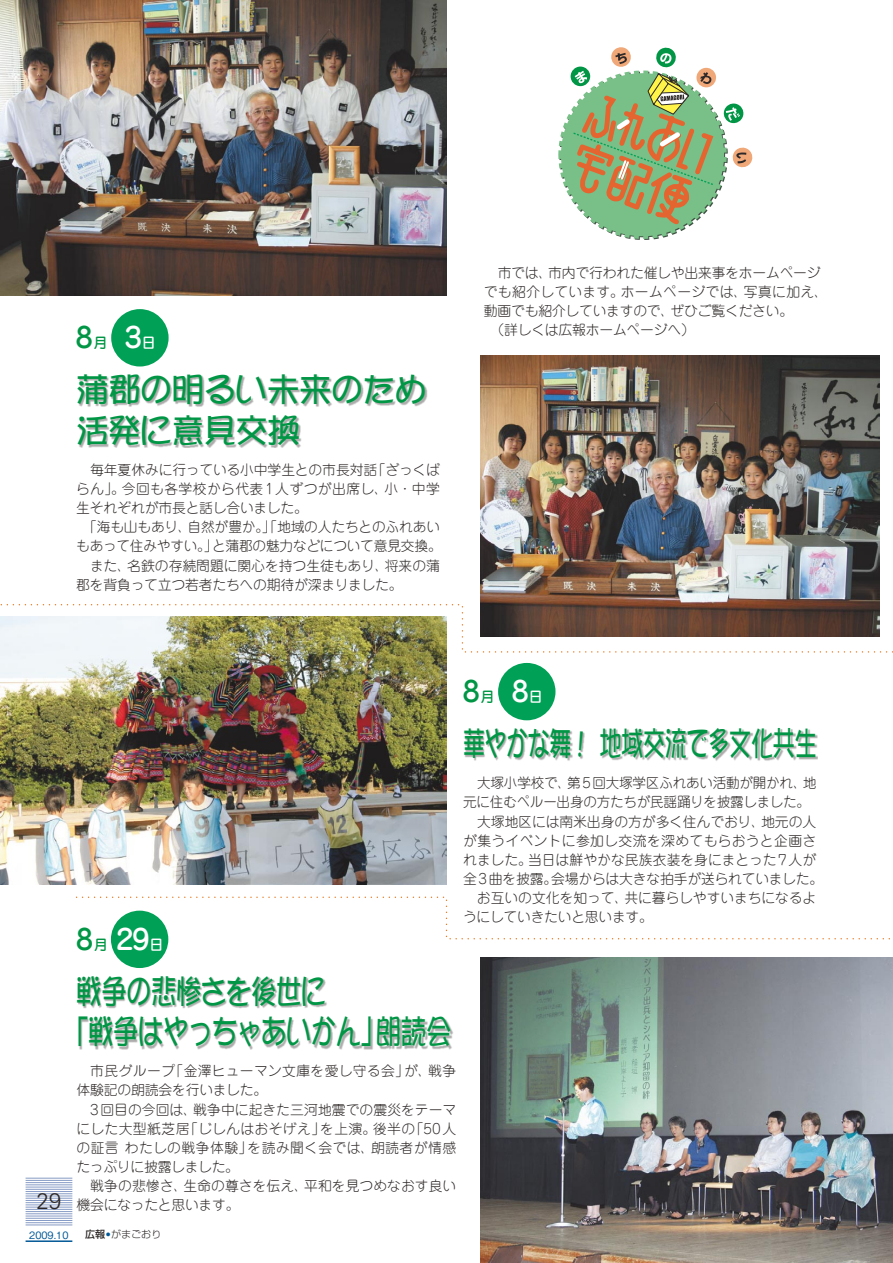
<style>
.page{position:relative;width:893px;height:1263px;background:#fff}
.page>*{position:absolute;margin:0;border:0;box-sizing:border-box;transform-origin:0 0}
.t1{font:32.55px "DFPOP1 Std W5";letter-spacing:-.02em;color:#009645;scale:.78 1}
.t2{font:32.55px "DFPOP1 Std W5";letter-spacing:-.02em;color:#009645}
.t3{font:32.55px "DFPOP1 Std W5";letter-spacing:-.02em;color:#009645;scale:.68 1}
.t4{font:500 27.9px "Jun 34 Pro";color:#fff}
.t5{font:500 27.9px "Jun 34 Pro";color:#009645}
.t6{font:300 22.5px "Univers";color:#2e2928}
.t7{font:500 13.95px "Jun 34 Pro";color:#fff}
.t8{font:500 13.95px "Jun 34 Pro";color:#009645}
.t9{font:300 13.8px/19.2px "Jun 101 Pro";letter-spacing:-.01em;color:#2e2928}
.t10{font:300 13.8px "Jun 101 Pro";letter-spacing:.025em;color:#2e2928}
.t11{font:300 13.8px "Jun 101 Pro";letter-spacing:.02em;color:#2e2928}
.t12{font:300 13.8px "Jun 101 Pro";letter-spacing:.03em;color:#2e2928}
.t13{font:500 10.05px "Gothic BBB Pro";color:#005896;scale:.96 1}
.t14{font:300 10.05px "Shin Go Pro";color:#2e2928}
.t15{font:500 10.05px "Shin Go Pro";color:#2e2928}
.t16{font:300 4.2px "Shin Go Pro";color:#005896}
</style>
<div class="page">
<img style="left:0;top:0;width:447px;height:296px">
<div style="left:464px;top:729px;width:354px;height:33px;background:#2e2928;opacity:.4"></div>
<div style="left:498px;top:663px;width:57px;height:57px;background:#00a156;border-radius:50%"></div>
<div style="left:78px;top:977px;width:375px;height:73px;background:#2e2928;opacity:.4"></div>
<div style="left:111px;top:911px;width:57px;height:57px;background:#00a156;border-radius:50%"></div>
<img style="left:480px;top:957px;width:412px;height:306px">
<div style="left:78px;top:376px;width:350px;height:72px;background:#2e2928;opacity:.4"></div>
<div style="left:111px;top:309px;width:58px;height:57px;background:#00a156;border-radius:50%"></div>
<svg style="left:558px;top:47px;width:194px;height:193px"></svg>
<img style="left:481px;top:355px;width:398px;height:248px">
<img style="left:0;top:653px;width:447px;height:231px">
<hr style="left:26px;top:1178px;width:46px;height:1px;background:#869bc5">
<hr style="left:26px;top:1225px;width:46px;height:1px;background:#869bc5">
<hr style="left:26px;top:1222px;width:46px;height:1px;background:#869bc5">
<hr style="left:26px;top:1220px;width:46px;height:1px;background:#869bc5">
<hr style="left:26px;top:1218px;width:46px;height:1px;background:#869bc5">
<hr style="left:26px;top:1216px;width:46px;height:1px;background:#869bc5">
<hr style="left:26px;top:1213px;width:46px;height:1px;background:#869bc5">
<hr style="left:26px;top:1211px;width:46px;height:1px;background:#869bc5">
<hr style="left:26px;top:1209px;width:46px;height:1px;background:#869bc5">
<hr style="left:26px;top:1207px;width:46px;height:1px;background:#869bc5">
<hr style="left:26px;top:1204px;width:46px;height:1px;background:#869bc5">
<hr style="left:26px;top:1202px;width:46px;height:1px;background:#869bc5">
<hr style="left:26px;top:1200px;width:46px;height:1px;background:#869bc5">
<hr style="left:26px;top:1198px;width:46px;height:1px;background:#869bc5">
<hr style="left:26px;top:1196px;width:46px;height:1px;background:#869bc5">
<hr style="left:26px;top:1193px;width:46px;height:1px;background:#869bc5">
<hr style="left:26px;top:1191px;width:46px;height:1px;background:#869bc5">
<hr style="left:26px;top:1189px;width:46px;height:1px;background:#869bc5">
<hr style="left:26px;top:1187px;width:46px;height:1px;background:#869bc5">
<hr style="left:26px;top:1184px;width:46px;height:1px;background:#869bc5">
<hr style="left:26px;top:1182px;width:46px;height:1px;background:#869bc5">
<hr style="left:26px;top:1180px;width:46px;height:1px;background:#869bc5">
<hr style="left:26px;top:1240px;width:46px;height:2px;background:#005896">
<img style="left:0;top:603px;width:893px;height:50px">
<svg style="left:75px;top:896px;width:815px;height:44px"></svg>
<p class="t5" style="left:76px;top:316px;width:19px">8</p>
<p class="t8" style="left:94px;top:332px;width:15px">月</p>
<p class="t4" style="left:124px;top:316px;width:19px">3</p>
<p class="t7" style="left:142px;top:332px;width:15px">日</p>
<p class="t2" style="left:76px;top:372px;width:352px">蒲郡の明るい未来のため</p>
<p class="t2" style="left:76px;top:413px;width:226px">活発に意見交換</p>
<p class="t9" style="left:372px;top:458px;width:70px">「ざっくば</p>
<p class="t9" style="left:90px;top:458px;width:289px">毎年夏休みに行っている小中学生との市長対話</p>
<p class="t12" style="left:122px;top:478px;width:267px">今回も各学校から代表1人ずつが出席し、</p>
<p class="t9" style="left:76px;top:477px;width:233px">らん」。<br>生それぞれが市長と話し合いました。</p>
<p class="t9" style="left:188px;top:516px;width:254px">自然が豊か。」「地域の人たちとのふれあい</p>
<p class="t9" style="left:384px;top:477px;width:57px">小・中学</p>
<p class="t9" style="left:83px;top:516px;width:110px">「海も山もあり、</p>
<p class="t9" style="left:212px;top:535px;width:231px">と蒲郡の魅力などについて意見交換。</p>
<p class="t9" style="left:76px;top:535px;width:143px">もあって住みやすい。」</p>
<p class="t9" style="left:127px;top:554px;width:263px">名鉄の存続問題に関心を持つ生徒もあり、</p>
<p class="t9" style="left:385px;top:554px;width:57px">将来の蒲</p>
<p class="t9" style="left:76px;top:554px;width:328px;text-indent:14px">また、<br>郡を背負って立つ若者たちへの期待が深まりました。</p>
<p class="t9" style="left:548px;top:261px;width:274px">市内で行われた催しや出来事をホームページ</p>
<p class="t9" style="left:498px;top:261px;width:56px">市では、</p>
<p class="t11" style="left:621px;top:280px;width:128px">ホームページでは、</p>
<p class="t11" style="left:484px;top:280px;width:142px">でも紹介しています。</p>
<p class="t9" style="left:744px;top:280px;width:86px">写真に加え、</p>
<p class="t9" style="left:670px;top:299px;width:124px">ぜひご覧ください。</p>
<p class="t9" style="left:484px;top:299px;width:192px">動画でも紹介していますので、</p>
<p class="t9" style="left:491px;top:318px;width:206px">（詳しくは広報ホームページへ(</p>
<p class="t5" style="left:76px;top:917px;width:19px">8</p>
<p class="t8" style="left:94px;top:933px;width:15px">月</p>
<p class="t4" style="left:116px;top:917px;width:35px">29</p>
<p class="t7" style="left:150px;top:933px;width:15px">日</p>
<p class="t5" style="left:463px;top:669px;width:19px">8</p>
<p class="t8" style="left:480px;top:686px;width:15px">月</p>
<p class="t4" style="left:511px;top:669px;width:19px">8</p>
<p class="t7" style="left:529px;top:686px;width:15px">日</p>
<p class="t3" style="left:463px;top:726px;width:521px">華やかな舞！地域交流で多文化共生</p>
<p class="t9" style="left:567px;top:772px;width:241px">第5回大塚学区ふれあい活動が開かれ、</p>
<p class="t9" style="left:463px;top:772px;width:348px;text-indent:14px">大塚小学校で、<br>元に住むペルー出身の方たちが民謡踊りを披露しました。</p>
<p class="t9" style="left:761px;top:810px;width:57px">地元の人</p>
<p class="t9" style="left:803px;top:772px;width:15px">地</p>
<p class="t9" style="left:477px;top:810px;width:289px">大塚地区には南米出身の方が多く住んでおり、</p>
<p class="t10" style="left:463px;top:829px;width:355px">が集うイベントに参加し交流を深めてもらおうと企画さ</p>
<p class="t9" style="left:528px;top:848px;width:289px">当日は鮮やかな民族衣装を身にまとった7人が</p>
<p class="t9" style="left:463px;top:848px;width:70px">れました。</p>
<p class="t9" style="left:551px;top:867px;width:274px">会場からは大きな拍手が送られていました。</p>
<p class="t9" style="left:463px;top:867px;width:96px">全3曲を披露。</p>
<p class="t9" style="left:624px;top:887px;width:193px">共に暮らしやすいまちになるよ</p>
<p class="t9" style="left:463px;top:887px;width:191px;text-indent:14px">お互いの文化を知って、<br>うにしていきたいと思います。</p>
<p class="t6" style="left:36px;top:1188px;width:27px">29</p>
<p class="t13" style="left:29px;top:1227px;width:42px">2009.10</p>
<p class="t1" style="left:76px;top:974px;width:322px">戦争の悲惨さを後世に</p>
<p class="t1" style="left:63px;top:1014px;width:499px">「戦争はやっちゃあいかん朗読会</p>
<p class="t1" style="left:361px;top:1014px;width:34px">」</p>
<p class="t9" style="left:76px;top:1060px;width:192px;text-indent:14px">市民グループ<br>体験記の朗読会を行いました。</p>
<p class="t9" style="left:193px;top:1098px;width:265px">戦争中に起きた三河地震での震災をテーマ</p>
<p class="t9" style="left:404px;top:1060px;width:29px">が、</p>
<p class="t11" style="left:170px;top:1060px;width:241px">「金澤ヒューマン文庫を愛し守る会」</p>
<p class="t9" style="left:428px;top:1060px;width:30px">戦争</p>
<p class="t9" style="left:90px;top:1098px;width:108px">3回目の今回は、</p>
<p class="t10" style="left:184px;top:1117px;width:143px">「じしんはおそげえ」</p>
<p class="t12" style="left:76px;top:1117px;width:115px">にした大型紙芝居</p>
<p class="t9" style="left:373px;top:1117px;width:44px">後半の</p>
<p class="t9" style="left:410px;top:1117px;width:48px">「50人</p>
<p class="t9" style="left:320px;top:1117px;width:57px">を上演。</p>
<p class="t9" style="left:371px;top:1136px;width:87px">朗読者が情感</p>
<p class="t9" style="left:76px;top:1136px;width:178px">の証言わたしの戦争体験」たっぷりに披露しました。</p>
<p class="t10" style="left:248px;top:1137px;width:128px">を読み聞く会では、</p>
<p class="t9" style="left:76px;top:1175px;width:165px;text-indent:14px">戦争の悲惨さ、<br>機会になったと思います。</p>
<p class="t9" style="left:183px;top:1175px;width:126px">生命の尊さを伝え、</p>
<p class="t9" style="left:304px;top:1175px;width:154px">平和を見つめなおす良い</p>
<p class="t14" style="left:111px;top:1226px;width:52px">がまごおり</p>
<p class="t15" style="left:85px;top:1226px;width:22px">広報</p>
<p class="t16" style="left:106px;top:1231px;width:6px">●</p>
</div>
